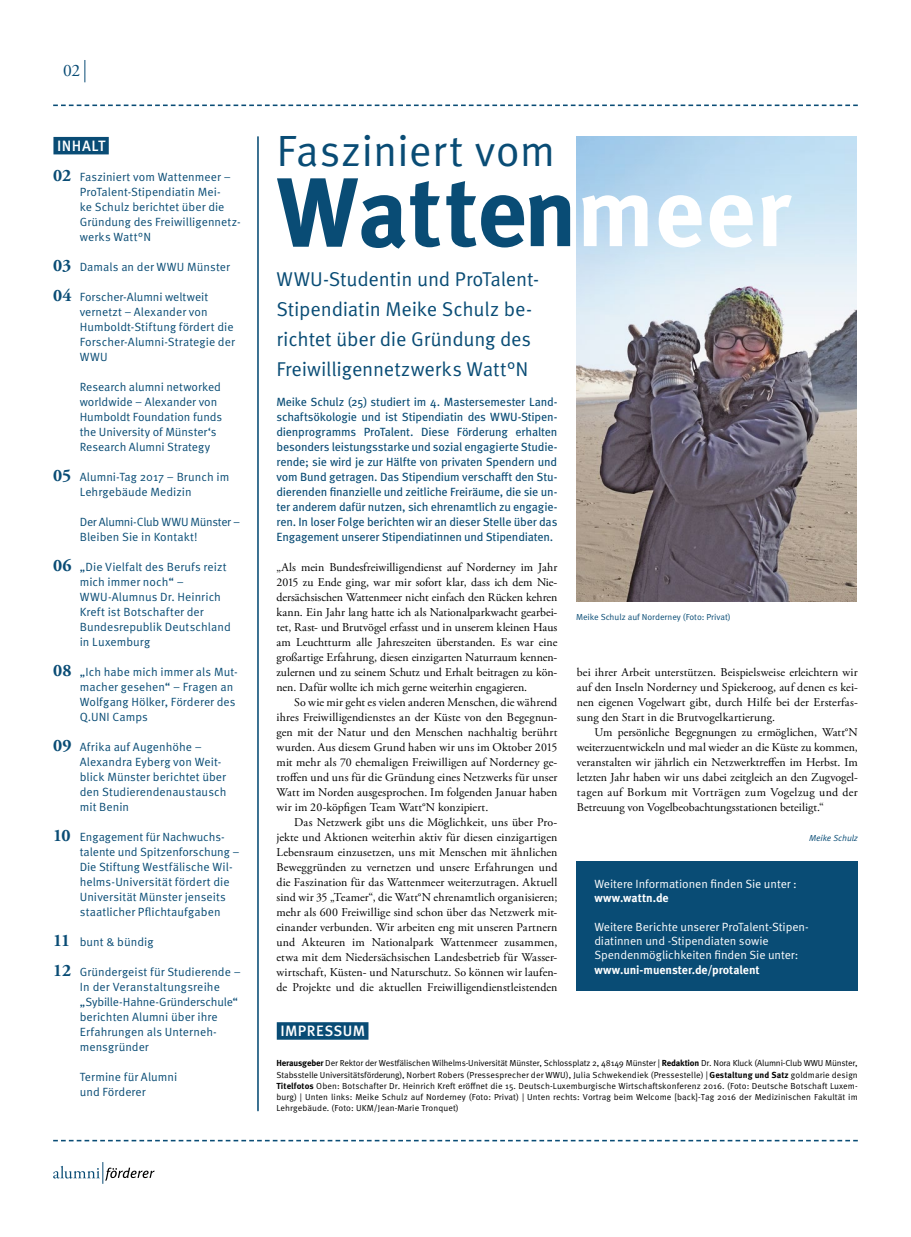
<style>
.page{position:relative;width:911px;height:1237px;background:#fff}
.page>*{position:absolute;margin:0;border:0;box-sizing:border-box;transform-origin:0 0}
.t1{font:700 97.5px "Meta OT";letter-spacing:-.005em;color:#094c75}
.t2{font:43.75px "Meta OT";letter-spacing:.005em;color:#094c75}
.t3{font:20px/30px "Meta OT";letter-spacing:-.01em;color:#094c75}
.t4{font:17.5px "Adobe Garamond Pro";color:#094c75}
.t5{font:500 15px "Meta OT";letter-spacing:.03em;color:#fff}
.t6{font:11.88px/15px "Adobe Garamond Pro";letter-spacing:.005em;color:#000;text-align:justify}
.t7{font:11.88px/15px "Meta OT";color:#094c75}
.t8{font:11.88px/15px "Meta OT";letter-spacing:-.015em;color:#094c75;text-align:justify}
.t9{font:11.88px/14.2px "Meta OT";letter-spacing:-.005em;color:#fff}
.t10{font:700 11.88px "Meta OT";letter-spacing:-.005em;color:#fff}
.t11{font:8.75px/11.2px "Meta OT";letter-spacing:.01em;color:#000;text-align:justify}
.t12{font:8.75px "Meta OT";color:#094c75}
.t13{font:italic 8.75px "Meta OT";letter-spacing:-.005em;color:#094c75}
.s1{font-family:"Adobe Garamond Pro";font-weight:700;font-size:17.5px}
.s2{color:#fff}
.s3{font-weight:700}
</style>
<div class="page">
<hr style="left:257px;top:137px;width:2px;height:973px;background:#094c75">
<svg style="left:53px;top:1140px;width:804px;height:1px"></svg>
<svg style="left:53px;top:105px;width:804px;height:1px"></svg>
<div style="left:53px;top:137px;width:56px;height:17px;background:#094c75"></div>
<div style="left:277px;top:1022px;width:91px;height:17px;background:#094c75"></div>
<svg style="left:85px;top:60px;width:1px;height:22px"></svg>
<svg style="left:53px;top:1162px;width:102px;height:21px"></svg>
<img style="left:576px;top:136px;width:280px;height:465px">
<div style="left:576px;top:861px;width:281px;height:130px;background:#094c75"></div>
<h3 class="t4" style="left:63px;top:60px;width:19px">02</h3>
<p class="t5" style="left:57px;top:137px;width:50px">INHALT</p>
<p class="t7" style="left:80px;top:170px;width:162px;text-indent:-27px"><span class="s1">02</span> Fasziniert vom Wattenmeer –<br>ProTalent-Stipendiatin Mei-<br>ke Schulz berichtet über die<br>Gründung des Freiwilligennetz&shy;werks Watt°N</p>
<p class="t7" style="left:53px;top:260px;width:178px"><span class="s1">03</span> Damals an der WWU Münster</p>
<p class="t7" style="left:80px;top:290px;width:157px;text-indent:-27px"><span class="s1">04</span> Forscher-Alumni weltweit vernetzt – Alexander von<br>Humboldt-Stiftung fördert die<br>Forscher-Alumni-Strategie der<br>WWU</p>
<p class="t7" style="left:80px;top:380px;width:144px">Research alumni networked worldwide – Alexander von<br>Humboldt Foundation funds the University of Münster‘s<br>Research Alumni Strategy</p>
<p class="t7" style="left:80px;top:470px;width:151px;text-indent:-27px"><span class="s1">05</span> Alumni-Tag 2017 – Brunch im<br>Lehrgebäude Medizin</p>
<p class="t7" style="left:80px;top:515px;width:162px">Der Alumni-Club WWU Münster –<br>Bleiben Sie in Kontakt!</p>
<p class="t7" style="left:80px;top:560px;width:152px;text-indent:-27px"><span class="s1">06</span> „Die Vielfalt des Berufs reizt mich immer noch“ –<br>WWU-Alumnus Dr. Heinrich<br>Kreft ist Botschafter der<br>Bundesrepublik Deutschland in Luxemburg</p>
<p class="t7" style="left:80px;top:665px;width:159px;text-indent:-27px"><span class="s1">08</span> „Ich habe mich immer als Mut&shy;macher gesehen“ – Fragen an<br>Wolfgang Hölker, Förderer des<br>Q.UNI Camps</p>
<p class="t7" style="left:80px;top:740px;width:148px;text-indent:-27px"><span class="s1">09</span> Afrika auf Augenhöhe –<br>Alexandra Eyberg von Weit&shy;blick Münster berichtet über den Studierendenaustausch mit Benin</p>
<p class="t7" style="left:80px;top:830px;width:161px;text-indent:-27px"><span class="s1">10</span> Engagement für Nachwuchs&shy;talente und Spitzenforschung –<br>Die Stiftung Westfälische Wil&shy;helms-Universität fördert die<br>Universität Münster jenseits staatlicher Pflichtaufgaben</p>
<p class="t7" style="left:53px;top:935px;width:102px"><span class="s1">11</span> bunt &amp; bündig</p>
<p class="t7" style="left:80px;top:965px;width:162px;text-indent:-27px"><span class="s1">12</span> Gründergeist für Studierende –<br>In der Veranstaltungsreihe „Sybille-Hahne-Gründerschule“ berichten Alumni über ihre<br>Erfahrungen als Unterneh&shy;mensgründer</p>
<p class="t7" style="left:80px;top:1070px;width:99px">Termine für Alumni und Förderer</p>
<h2 class="t2" style="left:276px;top:125px;width:280px">Fasziniert vom</h2>
<h1 class="t1" style="left:276px;top:151px;width:516px">Watten<span class="s2">meer</span></h1>
<h3 class="t3" style="left:276px;top:264px;width:264px">WWU-Studentin und ProTalent-<br>Stipendiatin Meike Schulz be&shy;richtet über die Gründung des<br>Freiwilligennetzwerks Watt°N</h3>
<p class="t8" style="left:276px;top:395px;width:282px">Meike Schulz (25) studiert im 4. Mastersemester Land&shy;schaftsökologie und ist Stipendiatin des WWU-Stipen&shy;dienprogramms ProTalent. Diese Förderung erhalten besonders leistungsstarke und sozial engagierte Studie&shy;rende; sie wird je zur Hälfte von privaten Spendern und vom Bund getragen. Das Stipendium verschafft den Stu&shy;dierenden finanzielle und zeitliche Freiräume, die sie un&shy;ter anderem dafür nutzen, sich ehrenamtlich zu engagie&shy;ren. In loser Folge berichten wir an dieser Stelle über das Engagement unserer Stipendiatinnen und Stipendiaten.</p>
<p class="t6" style="left:276px;top:560px;width:282px">„Als mein Bundesfreiwilligendienst auf Norderney im Jahr 2015 zu Ende ging, war mir sofort klar, dass ich dem Nie&shy;dersächsischen Wattenmeer nicht einfach den Rücken kehren kann. Ein Jahr lang hatte ich als Nationalparkwacht gearbei&shy;tet, Rast- und Brutvögel erfasst und in unserem kleinen Haus am Leuchtturm alle Jahreszeiten überstanden. Es war eine großartige Erfahrung, diesen einzigarten Naturraum kennen&shy;zulernen und zu seinem Schutz und Erhalt beitragen zu kön&shy;nen. Dafür wollte ich mich gerne weiterhin engagieren.</p>
<p class="t6" style="left:276px;top:695px;width:282px;text-indent:18px">So wie mir geht es vielen anderen Menschen, die während ihres Freiwilligendienstes an der Küste von den Begegnun&shy;gen mit der Natur und den Menschen nachhaltig berührt wurden. Aus diesem Grund haben wir uns im Oktober 2015 mit mehr als 70 ehemaligen Freiwilligen auf Norderney ge&shy;troffen und uns für die Gründung eines Netzwerks für unser Watt im Norden ausgesprochen. Im folgenden Januar haben wir im 20-köpfigen Team Watt°N konzipiert.</p>
<p class="t6" style="left:276px;top:815px;width:282px;text-indent:18px">Das Netzwerk gibt uns die Möglichkeit, uns über Pro&shy;jekte und Aktionen weiterhin aktiv für diesen einzigartigen Lebensraum einzusetzen, uns mit Menschen mit ähnlichen Beweggründen zu vernetzen und unsere Erfahrungen und die Faszination für das Wattenmeer weiterzutragen. Aktuell sind wir 35 „Teamer“, die Watt°N ehrenamtlich organisieren; mehr als 600 Freiwillige sind schon über das Netzwerk mit&shy;einander verbunden. Wir arbeiten eng mit unseren Partnern und Akteuren im Nationalpark Wattenmeer zusammen, etwa mit dem Niedersächsischen Landesbetrieb für Wasser&shy;wirtschaft, Küsten- und Naturschutz. So können wir laufen&shy;de Projekte und die aktuellen Freiwilligendienstleistenden</p>
<p class="t5" style="left:280px;top:1022px;width:86px">IMPRESSUM</p>
<p class="t12" style="left:576px;top:612px;width:156px">Meike Schulz auf Norderney (Foto: Privat)</p>
<p class="t6" style="left:577px;top:665px;width:282px">bei ihrer Arbeit unterstützen. Beispielsweise erleichtern wir auf den Inseln Norderney und Spiekeroog, auf denen es kei&shy;nen eigenen Vogelwart gibt, durch Hilfe bei der Ersterfas&shy;sung den Start in die Brutvogelkartierung.</p>
<p class="t6" style="left:577px;top:725px;width:282px;text-indent:18px">Um persönliche Begegnungen zu ermöglichen, Watt°N weiterzuentwickeln und mal wieder an die Küste zu kommen, veranstalten wir jährlich ein Netzwerktreffen im Herbst. Im letzten Jahr haben wir uns dabei zeitgleich an den Zugvogel&shy;tagen auf Borkum mit Vorträgen zum Vogelzug und der Betreuung von Vogelbeobachtungsstationen beteiligt.“</p>
<p class="t13" style="left:809px;top:833px;width:50px">Meike Schulz</p>
<p class="t9" style="left:594px;top:877px;width:204px">Weitere Informationen finden Sie unter :</p>
<p class="t10" style="left:594px;top:890px;width:76px">www.wattn.de</p>
<p class="t9" style="left:594px;top:920px;width:216px">Weitere Berichte unserer ProTalent-Stipen&shy;diatinnen und -Stipendiaten sowie<br>Spendenmöglichkeiten finden Sie unter:</p>
<p class="t10" style="left:594px;top:962px;width:167px">www.uni-muenster.de/protalent</p>
<p class="t11" style="left:276px;top:1058px;width:583px"><span class="s3">Herausgeber</span> Der Rektor der Westfälischen Wilhelms-Universität Münster, Schlossplatz 2, 48149 Münster | <span class="s3">Redaktion</span> Dr. Nora Kluck (Alumni-Club WWU Münster, Stabsstelle Universitätsförderung), Norbert Robers (Pressesprecher der WWU), Julia Schwekendiek (Pressestelle) | <span class="s3">Gestaltung und Satz</span> goldmarie design <span class="s3">Titelfotos</span> Oben: Botschafter Dr. Heinrich Kreft eröffnet die 15. Deutsch-Luxemburgische Wirtschaftskonferenz 2016. (Foto: Deutsche Botschaft Luxem&shy;burg) | Unten links: Meike Schulz auf Norderney (Foto: Privat) | Unten rechts: Vortrag beim Welcome [back]-Tag 2016 der Medizinischen Fakultät im Lehrgebäude. (Foto: UKM/Jean-Marie Tronquet)</p>
</div>
